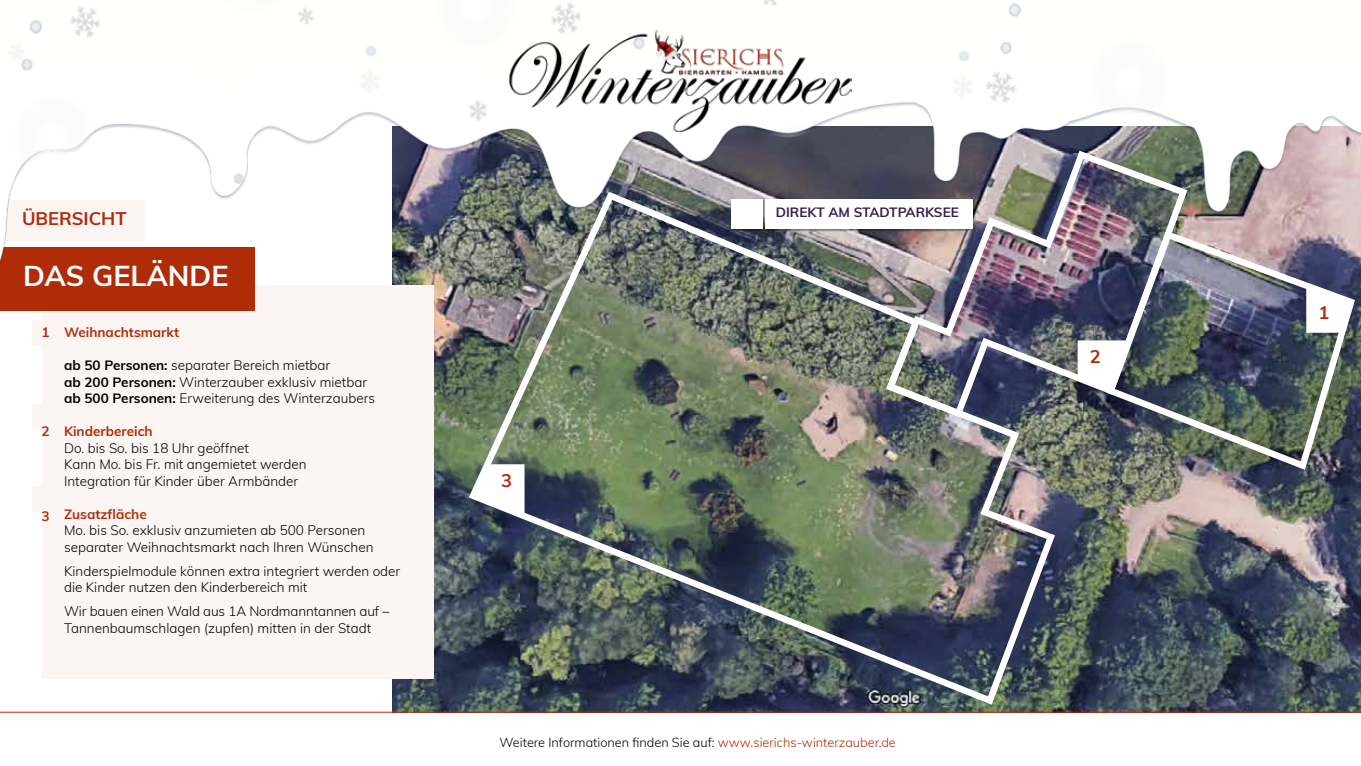
<style>
.page{position:relative;width:1361px;height:766px;background:#fff}
.page>*{position:absolute;margin:0;border:0;box-sizing:border-box;transform-origin:0 0}
.t1{font:700 28.65px "Muli";color:#fff}
.t2{font:700 18.3px "Muli";color:#b02c08}
.t3{font:700 13.65px "Muli";color:#b02c08}
.t4{font:300 13.5px/16.5px "Muli";color:#000}
.t5{font:700 13.5px "Muli";color:#b02c08}
.t6{font:700 13.5px "Muli";color:#331f4d}
.t7{font:300 12.75px "Muli";color:#000}
.s1{font-weight:700}
.s2{color:#b02c08}
</style>
<div class="page">
<img style="left:392px;top:269px;width:969px;height:442px">
<img style="left:464px;top:269px;width:595px;height:439px">
<img style="left:1102px;top:269px;width:257px;height:205px">
<img style="left:882px;top:269px;width:309px;height:152px">
<hr style="left:0;top:711px;width:1361px;height:1px;background:#b02c08">
<div style="left:43px;top:285px;width:391px;height:393px;background:#fbf5f3"></div>
<div style="left:0;top:247px;width:254px;height:63px;background:#b02c08"></div>
<div style="left:32px;top:320px;width:28px;height:25px;background:#fbf5f3"></div>
<div style="left:32px;top:404px;width:28px;height:25px;background:#fbf5f3"></div>
<div style="left:32px;top:486px;width:28px;height:25px;background:#fbf5f3"></div>
<svg style="left:475px;top:464px;width:49px;height:52px"></svg>
<svg style="left:1077px;top:340px;width:52px;height:50px"></svg>
<svg style="left:1306px;top:287px;width:45px;height:46px"></svg>
<img style="left:0;top:0;width:1361px;height:269px">
<img style="left:509px;top:29px;width:342px;height:102px">
<h2 class="t2" style="left:22px;top:205px;width:106px">ÜBERSICHT</h2>
<h1 class="t1" style="left:23px;top:255px;width:207px">DAS GELÄNDE</h1>
<p class="t3" style="left:41px;top:322px;width:10px">1</p>
<p class="t3" style="left:41px;top:421px;width:10px">2</p>
<p class="t3" style="left:41px;top:505px;width:10px">3</p>
<p class="t5" style="left:64px;top:322px;width:117px">Weihnachtsmarkt</p>
<p class="t4" style="left:64px;top:356px;width:312px"><span class="s1">ab 50 Personen:</span> separater Bereich mietbar<br><span class="s1">ab 200 Personen:</span> Winterzauber exklusiv mietbar <span class="s1">ab 500 Personen:</span> Erweiterung des Winterzaubers</p>
<p class="t5" style="left:64px;top:421px;width:90px">Kinderbereich</p>
<p class="t4" style="left:64px;top:438px;width:244px">Do. bis So. bis 18 Uhr geöffnet<br>Kann Mo. bis Fr. mit angemietet werden<br>Integration für Kinder über Armbänder</p>
<p class="t5" style="left:64px;top:503px;width:84px">Zusatzfläche</p>
<p class="t4" style="left:64px;top:521px;width:311px">Mo. bis So. exklusiv anzumieten ab 500 Personen separater Weihnachtsmarkt nach Ihren Wünschen</p>
<p class="t4" style="left:64px;top:561px;width:338px">Kinderspielmodule können extra integriert werden oder die Kinder nutzen den Kinderbereich mit</p>
<p class="t4" style="left:64px;top:602px;width:327px">Wir bauen einen Wald aus 1A Nordmanntannen auf –<br>Tannenbaumschlagen (zupfen) mitten in der Stadt</p>
<h2 class="t2" style="left:501px;top:466px;width:12px">3</h2>
<p class="t6" style="left:776px;top:202px;width:184px">DIREKT AM STADTPARKSEE</p>
<p class="t7" style="left:499px;top:732px;width:398px">Weitere Informationen finden Sie auf: <span class="s2">www.sierichs-winterzauber.de</span></p>
<h2 class="t2" style="left:1090px;top:342px;width:12px">2</h2>
<h2 class="t2" style="left:1318px;top:299px;width:12px">1</h2>
</div>
